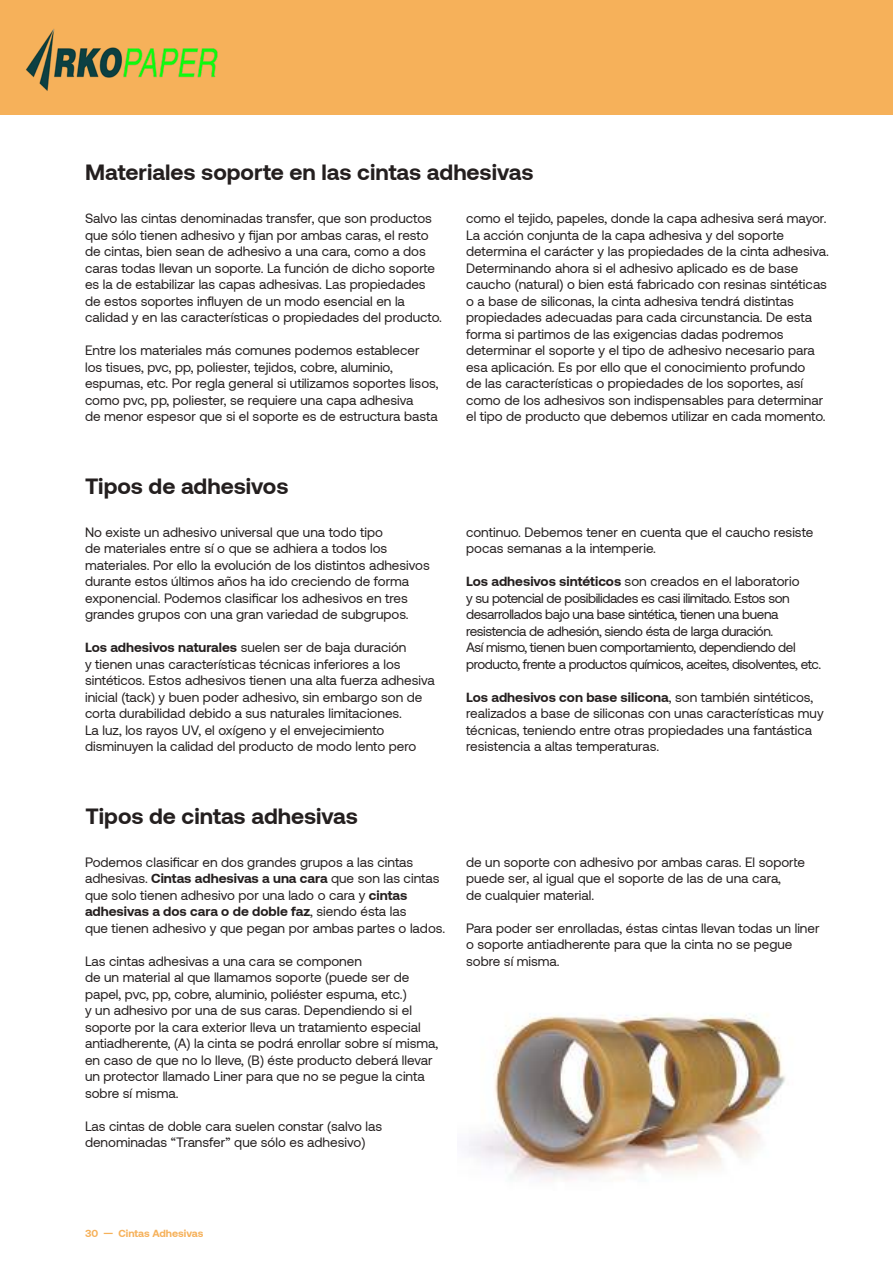
<style>
.page{position:relative;width:893px;height:1263px;background:#fff}
.page>*{position:absolute;margin:0;border:0;box-sizing:border-box;transform-origin:0 0}
.t1{font:700 22.5px "Aeonik";color:#241f1f}
.t2{font:13.5px/16.5px "Aeonik";color:#241f1f}
.t3{font:13.5px/16.5px "Aeonik";letter-spacing:-.03em;color:#241f1f}
.t4{font:700 10.5px "Aeonik";color:#f6b15a}
.s1{font-weight:700}
</style>
<div class="page">
<img style="left:469px;top:1013px;width:317px;height:168px">
<div style="left:0;top:0;width:893px;height:115px;background:#f6b15a"></div>
<img style="left:26px;top:29px;width:192px;height:62px">
<h1 class="t1" style="left:85px;top:159px;width:450px">Materiales soporte en las cintas adhesivas</h1>
<p class="t2" style="left:466px;top:210px;width:364px">como el tejido, papeles, donde la capa adhesiva será mayor.<br>La acción conjunta de la capa adhesiva y del soporte determina el carácter y las propiedades de la cinta adhesiva.<br>Determinando ahora si el adhesivo aplicado es de base caucho (natural) o bien está fabricado con resinas sintéticas o a base de siliconas, la cinta adhesiva tendrá distintas propiedades adecuadas para cada circunstancia. De esta forma si partimos de las exigencias dadas podremos determinar el soporte y el tipo de adhesivo necesario para esa aplicación. Es por ello que el conocimiento profundo<br>de las características o propiedades de los soportes, así como de los adhesivos son indispensables para determinar el tipo de producto que debemos utilizar en cada momento.</p>
<p class="t2" style="left:85px;top:210px;width:358px">Salvo las cintas denominadas transfer, que son productos que sólo tienen adhesivo y fijan por ambas caras, el resto de cintas, bien sean de adhesivo a una cara, como a dos caras todas llevan un soporte. La función de dicho soporte es la de estabilizar las capas adhesivas. Las propiedades de estos soportes influyen de un modo esencial en la calidad y en las características o propiedades del producto.</p>
<p class="t2" style="left:85px;top:342px;width:355px">Entre los materiales más comunes podemos establecer los tisues, pvc, pp, poliester, tejidos, cobre, aluminio, espumas, etc. Por regla general si utilizamos soportes lisos, como pvc, pp, poliester, se requiere una capa adhesiva<br>de menor espesor que si el soporte es de estructura basta</p>
<h1 class="t1" style="left:85px;top:473px;width:205px">Tipos de adhesivos</h1>
<p class="t2" style="left:85px;top:524px;width:346px">No existe un adhesivo universal que una todo tipo<br>de materiales entre sí o que se adhiera a todos los materiales. Por ello la evolución de los distintos adhesivos durante estos últimos años ha ido creciendo de forma exponencial. Podemos clasificar los adhesivos en tres grandes grupos con una gran variedad de subgrupos.</p>
<p class="t2" style="left:85px;top:639px;width:351px"><span class="s1">Los adhesivos naturales</span> suelen ser de baja duración<br>y tienen unas características técnicas inferiores a los sintéticos. Estos adhesivos tienen una alta fuerza adhesiva inicial (tack) y buen poder adhesivo, sin embargo son de corta durabilidad debido a sus naturales limitaciones.<br>La luz, los rayos UV, el oxígeno y el envejecimiento disminuyen la calidad del producto de modo lento pero</p>
<h1 class="t1" style="left:86px;top:803px;width:274px">Tipos de cintas adhesivas</h1>
<p class="t2" style="left:85px;top:854px;width:362px">Podemos clasificar en dos grandes grupos a las cintas adhesivas. <span class="s1">Cintas adhesivas a una cara</span> que son las cintas que solo tienen adhesivo por una lado o cara y <span class="s1">cintas adhesivas a dos cara o de doble faz</span>, siendo ésta las<br>que tienen adhesivo y que pegan por ambas partes o lados.</p>
<p class="t2" style="left:85px;top:953px;width:355px">Las cintas adhesivas a una cara se componen<br>de un material al que llamamos soporte (puede ser de papel, pvc, pp, cobre, aluminio, poliéster espuma, etc.)<br>y un adhesivo por una de sus caras. Dependiendo si el soporte por la cara exterior lleva un tratamiento especial antiadherente, (A) la cinta se podrá enrollar sobre sí misma, en caso de que no lo lleve, (B) éste producto deberá llevar un protector llamado Liner para que no se pegue la cinta sobre sí misma.</p>
<p class="t2" style="left:85px;top:1118px;width:299px">Las cintas de doble cara suelen constar (salvo las denominadas “Transfer” que sólo es adhesivo)</p>
<p class="t2" style="left:466px;top:524px;width:349px">continuo. Debemos tener en cuenta que el caucho resiste pocas semanas a la intemperie.</p>
<p class="t3" style="left:466px;top:573px;width:357px"><span class="s1">Los adhesivos sintéticos</span> son creados en el laboratorio<br>y su potencial de posibilidades es casi ilimitado. Estos son desarrollados bajo una base sintética, tienen una buena resistencia de adhesión, siendo ésta de larga duración.<br>Así mismo, tienen buen comportamiento, dependiendo del producto, frente a productos químicos, aceites, disolventes, etc.</p>
<p class="t2" style="left:466px;top:689px;width:359px"><span class="s1">Los adhesivos con base silicona</span>, son también sintéticos, realizados a base de siliconas con unas características muy técnicas, teniendo entre otras propiedades una fantástica resistencia a altas temperaturas.</p>
<p class="t2" style="left:466px;top:854px;width:340px">de un soporte con adhesivo por ambas caras. El soporte puede ser, al igual que el soporte de las de una cara,<br>de cualquier material.</p>
<p class="t2" style="left:466px;top:920px;width:355px">Para poder ser enrolladas, éstas cintas llevan todas un liner o soporte antiadherente para que la cinta no se pegue sobre sí misma.</p>
<p class="t4" style="left:85px;top:1227px;width:120px">30 — Cintas Adhesivas</p>
</div>
